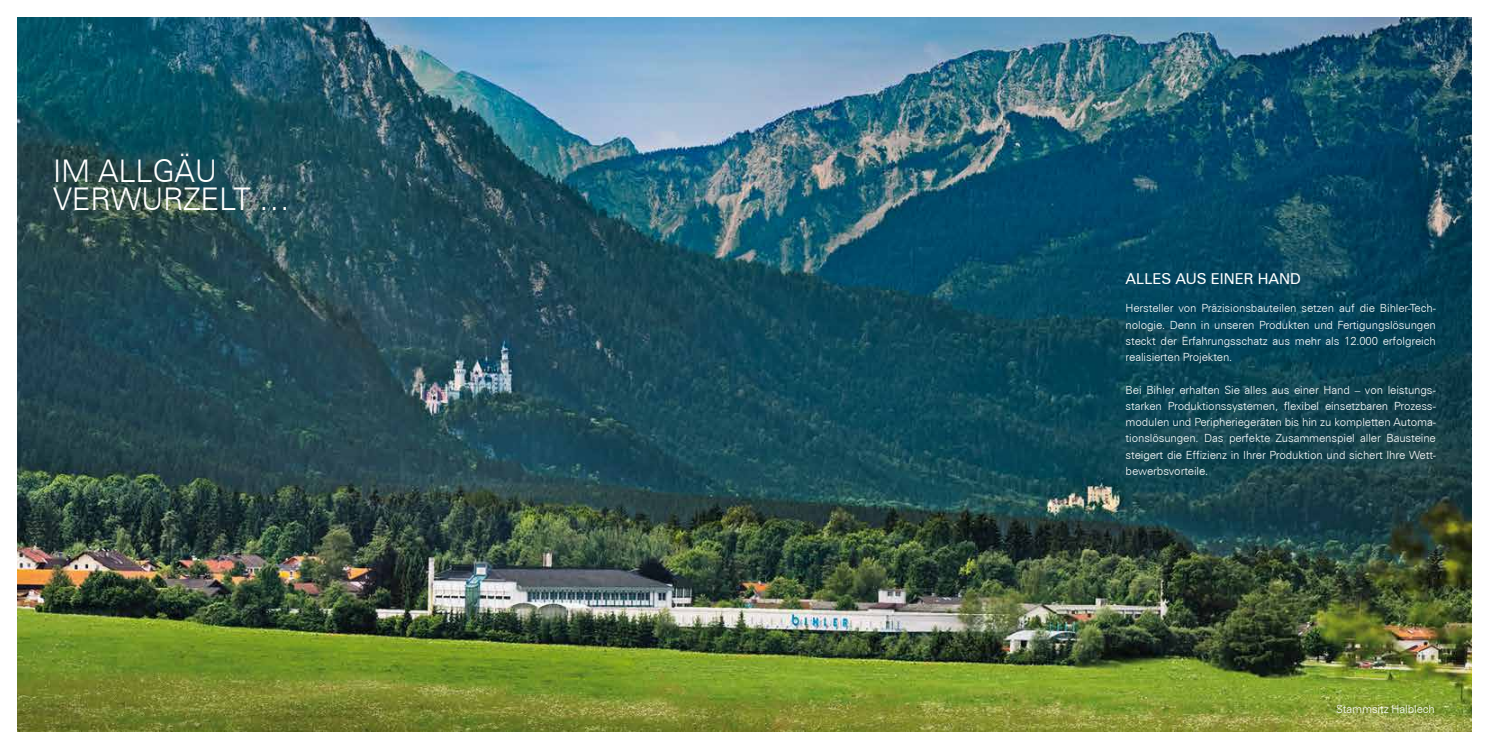
<style>
.page{position:relative;width:1489px;height:745px;background:#fff}
.page>*{position:absolute;margin:0;border:0;box-sizing:border-box;transform-origin:0 0}
.t1{font:300 31.25px/28.8px "Zurich BT";letter-spacing:-.01em;color:#fff}
.t2{font:15px "Zurich BT";color:#fff}
.t3{font:300 11.25px/16.2px "Zurich BT";letter-spacing:-.01em;color:#fff;text-align:justify}
</style>
<div class="page">
<img style="left:18px;top:18px;width:1452px;height:713px">
<h1 class="t1" style="left:53px;top:156px;width:238px">IM ALLGÄU<br>VERWURZELT …</h1>
<h2 class="t2" style="left:1125px;top:269px;width:177px">ALLES AUS EINER HAND</h2>
<p class="t3" style="left:1125px;top:300px;width:312px">Hersteller von Präzisionsbauteilen setzen auf die Bihler-Tech&shy;nologie. Denn in unseren Produkten und Fertigungslösungen steckt der Erfahrungsschatz aus mehr als 12.000 erfolgreich realisierten Projekten.</p>
<p class="t3" style="left:1125px;top:381px;width:312px">Bei Bihler erhalten Sie alles aus einer Hand – von leistungs&shy;starken Produktionssystemen, flexibel einsetzbaren Prozess&shy;modulen und Peripheriegeräten bis hin zu kompletten Automa&shy;tionslösungen. Das perfekte Zusammenspiel aller Bausteine steigert die Effizienz in Ihrer Produktion und sichert Ihre Wett&shy;bewerbsvorteile.</p>
<p class="t3" style="left:1335px;top:700px;width:100px">Stammsitz Halblech</p>
</div>
